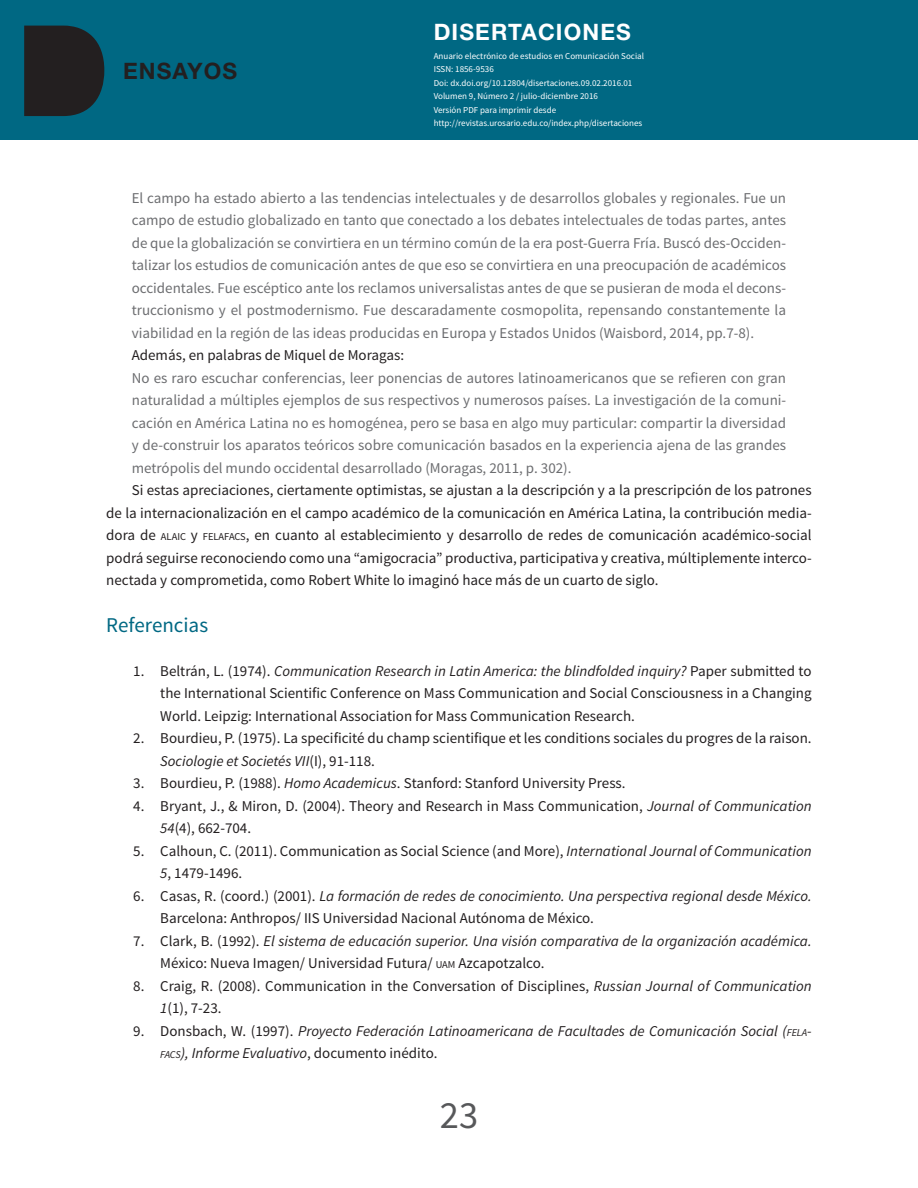
<style>
.page{position:relative;width:918px;height:1188px;background:#fff}
.page>*{position:absolute;margin:0;border:0;box-sizing:border-box;transform-origin:0 0}
.t1{font:38.4px "Source Sans Pro";color:#57585a}
.t2{font:700 22.65px "Helvetica Neue LT Std";letter-spacing:.05em;color:#fff}
.t3{font:700 22.65px "Helvetica Neue LT Std";letter-spacing:.05em;color:#231f20}
.T2{font:21px "Source Sans Pro";color:#006883}
.p2{font:15px/22.5px "Source Sans Pro";color:#231f20}
.cita{font:15px/22.5px "Source Sans Pro";color:#6c6d70;text-align:justify}
.t4{font:italic 15px/22.5px "Source Sans Pro";color:#231f20}
.t5{font:9px/13.5px "Source Sans Pro";color:#fff}
.s1{font-size:10.5px}
.s2{font-style:inherit}
.s3{font-style:italic}
.s4{font-style:normal}
.s5{font-style:normal;font-size:10.5px}
</style>
<div class="page">
<div style="left:0;top:0;width:918px;height:139px;background:#006883"></div>
<svg style="left:24px;top:26px;width:80px;height:90px;background:#1f2529"></svg>
<h2 class="t3" style="left:123px;top:57px;width:116px">ENSAYOS</h2>
<h2 class="t2" style="left:434px;top:18px;width:199px">DISERTACIONES</h2>
<p class="t5" style="left:434px;top:49px;width:212px">Anuario electrónico de estudios en Comunicación Social ISSN: 1856-9536<br>Doi: dx.doi.org/10.12804/disertaciones.09.02.2016.01<br>Volumen 9, Número 2 / julio-diciembre 2016<br>Versión PDF para imprimir desde http://revistas.urosario.edu.co/index.php/disertaciones</p>
<p class="cita" style="left:132px;top:187px;width:656px">El campo ha estado abierto a las tendencias intelectuales y de desarrollos globales y regionales. Fue un campo de estudio globalizado en tanto que conectado a los debates intelectuales de todas partes, antes de que la globalización se convirtiera en un término común de la era post-Guerra Fría. Buscó des-Occiden&shy;talizar los estudios de comunicación antes de que eso se convirtiera en una preocupación de académicos occidentales. Fue escéptico ante los reclamos universalistas antes de que se pusieran de moda el decons&shy;truccionismo y el postmodernismo. Fue descaradamente cosmopolita, repensando constantemente la viabilidad en la región de las ideas producidas en Europa y Estados Unidos (Waisbord, 2014, pp.7-8).</p>
<p class="p2" style="left:132px;top:344px;width:274px">Además, en palabras de Miquel de Moragas:</p>
<p class="cita" style="left:132px;top:367px;width:656px">No es raro escuchar conferencias, leer ponencias de autores latinoamericanos que se refieren con gran naturalidad a múltiples ejemplos de sus respectivos y numerosos países. La investigación de la comuni&shy;cación en América Latina no es homogénea, pero se basa en algo muy particular: compartir la diversidad y de-construir los aparatos teóricos sobre comunicación basados en la experiencia ajena de las grandes metrópolis del mundo occidental desarrollado (Moragas, 2011, p. 302).</p>
<p class="p2" style="left:106px;top:479px;width:707px;text-align:justify;text-indent:26px">Si estas apreciaciones, ciertamente optimistas, se ajustan a la descripción y a la prescripción de los patrones de la internacionalización en el campo académico de la comunicación en América Latina, la contribución media&shy;dora de <span class="s1">ALAIC</span> y <span class="s1">FELAFACS</span><span class="s2">,</span> en cuanto al establecimiento y desarrollo de redes de comunicación académico-social podrá seguirse reconociendo como una “amigocracia” productiva, participativa y creativa, múltiplemente interco&shy;nectada y comprometida, como Robert White lo imaginó hace más de un cuarto de siglo.</p>
<p class="T2" style="left:106px;top:612px;width:103px">Referencias</p>
<p class="p2" style="left:160px;top:660px;width:653px;text-align:justify;text-indent:-27px">1. Beltrán, L. (1974). <span class="s3">Communication Research in Latin America: the blindfolded inquiry?</span> Paper submitted to the International Scientific Conference on Mass Communication and Social Consciousness in a Changing World. Leipzig: International Association for Mass Communication Research.</p>
<p class="p2" style="left:160px;top:727px;width:653px;text-indent:-27px">2. Bourdieu, P. (1975). La specificité du champ scientifique et les conditions sociales du progres de la raison.<br><span class="s3">Sociologie et Societés VII</span>(I), 91-118.</p>
<p class="p2" style="left:133px;top:772px;width:494px">3. Bourdieu, P. (1988). <span class="s3">Homo Academicus</span>. Stanford: Stanford University Press.</p>
<p class="p2" style="left:160px;top:795px;width:653px;text-indent:-27px">4. Bryant, J., &amp; Miron, D. (2004). Theory and Research in Mass Communication, <span class="s3">Journal of Communication<br>54</span>(4), 662-704.</p>
<p class="p2" style="left:160px;top:840px;width:653px;text-indent:-27px">5. Calhoun, C. (2011). Communication as Social Science (and More), <span class="s3">International Journal of Communication<br>5</span>, 1479-1496.</p>
<p class="p2" style="left:160px;top:885px;width:653px;text-indent:-27px">6. Casas, R. (coord.) (2001). <span class="s3">La formación de redes de conocimiento. Una perspectiva regional desde México.<br></span>Barcelona: Anthropos/ IIS Universidad Nacional Autónoma de México.</p>
<p class="t4" style="left:160px;top:929px;width:653px;text-indent:-27px"><span class="s4">7. Clark, B. (1992).</span> El sistema de educación superior. Una visión comparativa de la organización académica.<br><span class="s4">México: Nueva Imagen/ Universidad Futura/</span> <span class="s5">UAM</span> <span class="s4">Azcapotzalco.</span></p>
<p class="p2" style="left:160px;top:975px;width:653px;text-indent:-27px">8. Craig, R. (2008). Communication in the Conversation of Disciplines, <span class="s3">Russian Journal of Communication<br>1</span>(1), 7-23.</p>
<p class="t4" style="left:160px;top:1019px;width:653px;text-indent:-27px"><span class="s4">9. Donsbach, W. (1997).</span> Proyecto Federación Latinoamericana de Facultades de Comunicación Social (<span class="s1">FELA</span><span class="s2">-<br></span><span class="s1">FACS</span>), Informe Evaluativo<span class="s4">, documento inédito.</span></p>
<h1 class="t1" style="left:440px;top:1092px;width:40px">23</h1>
</div>
